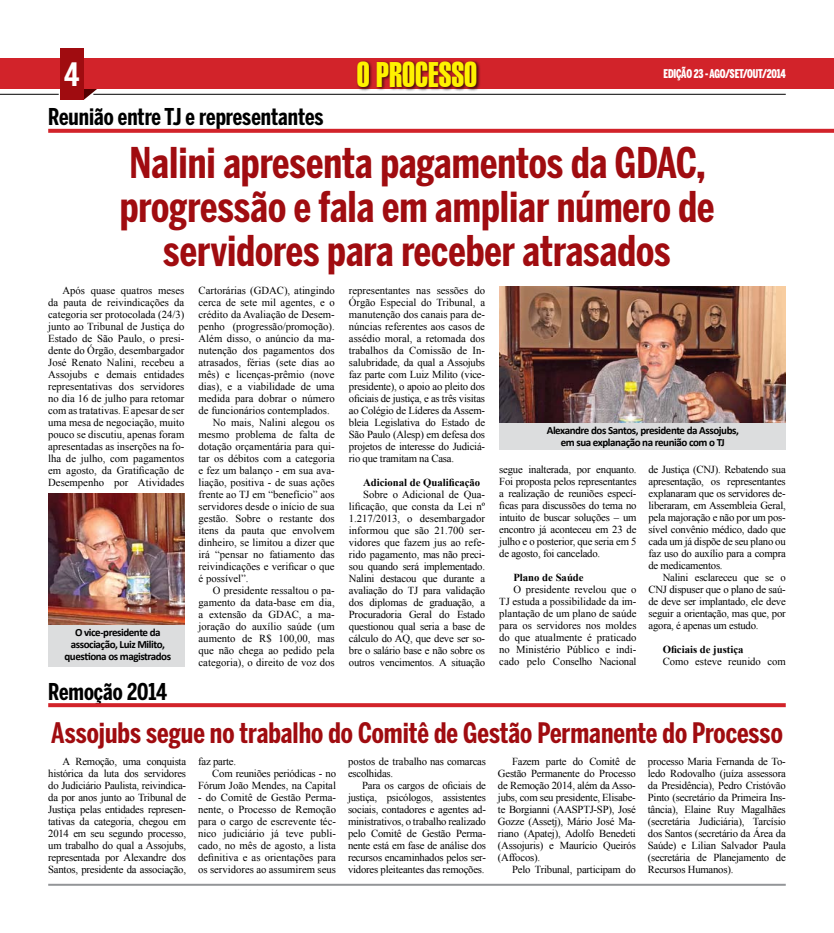
<style>
.page{position:relative;width:834px;height:933px;background:#fff}
.page>*{position:absolute;margin:0;border:0;box-sizing:border-box;transform-origin:0 0}
.t1{font:700 42px/44px "Benton Sans Comp";color:#a00c10;text-align:center}
.t2{font:34.7px "Swiss 911 BT Extra Compressed";color:#fff200}
.t3{font:700 32px "Benton Sans Comp";color:#fff}
.t4{font:700 28px "Benton Sans Comp";color:#a00c10}
.t5{font:700 23px "Benton Sans Comp";color:#000}
.t6{font:900 12px "Benton Sans Comp";letter-spacing:-.02em;color:#fff;scale:.9 1}
.t7{font:700 11px/12.1px "Calibri";letter-spacing:-.04em;color:#000;text-align:center}
.t8{font:10.7px/12px "Times New Roman";color:#000;text-align:justify}
.t9{font:10.7px/12px "Times New Roman";letter-spacing:-.02em;color:#000}
.t10{font:700 10.7px "Times New Roman";color:#000}
</style>
<div class="page">
<svg style="left:84px;top:89px;width:36px;height:11px"></svg>
<div style="left:0;top:59px;width:814px;height:30px;background:#d2232a"></div>
<div style="left:60px;top:49px;width:24px;height:51px;background:#a00c10"></div>
<div style="left:355px;top:60px;width:169px;height:49px;background:#000;opacity:.7"></div>
<hr style="left:0;top:94px;width:59px;height:1px;background:#000">
<hr style="left:93px;top:94px;width:692px;height:1px;background:#000">
<hr style="left:48px;top:883px;width:737px;height:2px;background:#939598">
<div style="left:814px;top:59px;width:19px;height:30px;background:#d2232a"></div>
<svg style="left:48px;top:129px;width:785px;height:4px;background:#d42d34"></svg>
<svg style="left:48px;top:703px;width:737px;height:4px;background:#d32c33"></svg>
<img style="left:48px;top:493px;width:136px;height:132px">
<img style="left:499px;top:286px;width:286px;height:137px">
<div style="left:499px;top:423px;width:286px;height:26px;background:#dcddde"></div>
<div style="left:48px;top:625px;width:136px;height:41px;background:#dcddde"></div>
<h3 class="t3" style="left:64px;top:55px;width:17px">4</h3>
<h2 class="t2" style="left:356px;top:55px;width:121px">O PROCESSO</h2>
<h3 class="t5" style="left:48px;top:104px;width:277px">Reunião entre TJ e representantes</h3>
<p class="t6" style="left:663px;top:66px;width:137px">EDIÇÃO 23 - AGO/SET/OUT/2014</p>
<h1 class="t1" style="left:120px;top:140px;width:596px">Nalini apresenta pagamentos da GDAC, progressão e fala em ampliar número de servidores para receber atrasados</h1>
<p class="t8" style="left:48px;top:284px;width:138px;text-indent:14px">Após quase quatros meses da pauta de reivindicações da categoria ser protocolada (24/3) junto ao Tribunal de Justiça do Estado de São Paulo, o presi&shy;dente do Órgão, desembargador José Renato Nalini, recebeu a Assojubs e demais entidades representativas dos servidores no dia 16 de julho para retomar com as tratativas. E apesar de ser uma mesa de negociação, muito pouco se discutiu, apenas foram apresentadas as inserções na fo&shy;lha de julho, com pagamentos em agosto, da Gratificação de Desempenho por Atividades</p>
<p class="t8" style="left:349px;top:284px;width:138px">representantes nas sessões do Órgão Especial do Tribunal, a manutenção dos canais para de&shy;núncias referentes aos casos de assédio moral, a retomada dos trabalhos da Comissão de In&shy;salubridade, da qual a Assojubs faz parte com Luiz Milito (vice&shy;presidente), o apoio ao pleito dos oficiais de justiça, e as três visitas ao Colégio de Líderes da Assem&shy;bleia Legislativa do Estado de São Paulo (Alesp) em defesa dos projetos de interesse do Judiciá&shy;rio que tramitam na Casa.</p>
<p class="t10" style="left:363px;top:475px;width:119px">Adicional de Qualificação</p>
<p class="t8" style="left:349px;top:488px;width:138px;text-indent:14px">Sobre o Adicional de Qua&shy;lificação, que consta da Lei nº 1.217/2013, o desembargador informou que são 21.700 ser&shy;vidores que fazem jus ao refe&shy;rido pagamento, mas não preci&shy;sou quando será implementado.<br>Nalini destacou que durante a avaliação do TJ para validação dos diplomas de graduação, a Procuradoria Geral do Estado questionou qual seria a base de cálculo do AQ, que deve ser so&shy;bre o salário base e não sobre os outros vencimentos. A situação</p>
<p class="t8" style="left:198px;top:284px;width:138px">Cartorárias (GDAC), atingindo</p>
<p class="t8" style="left:198px;top:296px;width:138px">cerca de sete mil agentes, e o</p>
<p class="t8" style="left:198px;top:308px;width:138px">crédito da Avaliação de Desem-</p>
<p class="t8" style="left:198px;top:320px;width:138px">penho (progressão/promoção).</p>
<p class="t8" style="left:198px;top:332px;width:138px">Além disso, o anúncio da ma-</p>
<p class="t8" style="left:198px;top:344px;width:138px">nutenção dos pagamentos dos</p>
<p class="t8" style="left:198px;top:356px;width:138px">atrasados, férias (sete dias ao</p>
<p class="t8" style="left:198px;top:368px;width:138px">mês) e licenças-prêmio (nove</p>
<p class="t8" style="left:198px;top:380px;width:138px">dias), e a viabilidade de uma</p>
<p class="t8" style="left:198px;top:392px;width:138px">medida para dobrar o número</p>
<p class="t8" style="left:198px;top:404px;width:133px">de funcionários contemplados.</p>
<p class="t8" style="left:213px;top:416px;width:123px">No mais, Nalini alegou os</p>
<p class="t8" style="left:198px;top:428px;width:138px">mesmo problema de falta de</p>
<p class="t8" style="left:198px;top:440px;width:138px">dotação orçamentária para qui-</p>
<p class="t8" style="left:198px;top:452px;width:138px">tar os débitos com a categoria</p>
<p class="t8" style="left:198px;top:464px;width:138px">e fez um balanço - em sua ava-</p>
<p class="t8" style="left:198px;top:476px;width:138px">liação, positiva - de suas ações</p>
<p class="t8" style="left:198px;top:488px;width:138px">frente ao TJ em “benefício” aos</p>
<p class="t8" style="left:198px;top:500px;width:138px">servidores desde o início de sua</p>
<p class="t8" style="left:198px;top:512px;width:138px">gestão. Sobre o restante dos</p>
<p class="t8" style="left:198px;top:524px;width:138px">itens da pauta que envolvem</p>
<p class="t8" style="left:198px;top:536px;width:138px">dinheiro, se limitou a dizer que</p>
<p class="t8" style="left:198px;top:548px;width:138px">irá “pensar no fatiamento das</p>
<p class="t8" style="left:198px;top:560px;width:138px">reivindicações e verificar o que</p>
<p class="t8" style="left:198px;top:572px;width:51px">é possível”.</p>
<p class="t8" style="left:213px;top:584px;width:123px">O presidente ressaltou o pa-</p>
<p class="t8" style="left:198px;top:596px;width:138px">gamento da data-base em dia,</p>
<p class="t8" style="left:198px;top:608px;width:138px">a extensão da GDAC, a ma-</p>
<p class="t8" style="left:198px;top:620px;width:138px">joração do auxílio saúde (um</p>
<p class="t8" style="left:198px;top:632px;width:138px">aumento de R$ 100,00, mas</p>
<p class="t8" style="left:198px;top:644px;width:138px">que não chega ao pedido pela</p>
<p class="t8" style="left:198px;top:656px;width:138px">categoria), o direito de voz dos</p>
<p class="t7" style="left:546px;top:424px;width:194px">Alexandre dos Santos, presidente da Assojubs, em sua explanação na reunião com o TJ</p>
<p class="t8" style="left:648px;top:463px;width:139px">de Justiça (CNJ). Rebatendo sua apresentação, os representantes explanaram que os servidores de&shy;liberaram, em Assembleia Geral, pela majoração e não por um pos&shy;sível convênio médico, dado que cada um já dispõe de seu plano ou faz uso do auxílio para a compra de medicamentos.</p>
<p class="t8" style="left:648px;top:571px;width:139px;text-indent:14px">Nalini esclareceu que se o CNJ dispuser que o plano de saú&shy;de deve ser implantado, ele deve seguir a orientação, mas que, por agora, é apenas um estudo.</p>
<p class="t10" style="left:662px;top:641px;width:82px">Oficiais de justiça</p>
<p class="t8" style="left:662px;top:655px;width:124px">Como esteve reunido com</p>
<p class="t8" style="left:499px;top:463px;width:139px">segue inalterada, por enquanto.<br>Foi proposta pelos representantes a realização de reuniões especí&shy;ficas para discussões do tema no intuito de buscar soluções – um encontro já aconteceu em 23 de julho e o posterior, que seria em 5 de agosto, foi cancelado.</p>
<p class="t10" style="left:513px;top:570px;width:72px">Plano de Saúde</p>
<p class="t8" style="left:499px;top:583px;width:139px;text-indent:14px">O presidente revelou que o TJ estuda a possibilidade da im&shy;plantação de um plano de saúde para os servidores nos moldes do que atualmente é praticado no Ministério Público e indi&shy;cado pelo Conselho Nacional</p>
<p class="t7" style="left:64px;top:626px;width:108px">O vice-presidente da associação, Luiz Milito, questiona os magistrados</p>
<h3 class="t5" style="left:48px;top:678px;width:120px">Remoção 2014</h3>
<h3 class="t4" style="left:51px;top:716px;width:732px">Assojubs segue no trabalho do Comitê de Gestão Permanente do Processo</h3>
<p class="t8" style="left:48px;top:755px;width:139px;text-indent:14px">A Remoção, uma conquista histórica da luta dos servidores do Judiciário Paulista, reivindica&shy;da por anos junto ao Tribunal de Justiça pelas entidades represen&shy;tativas da categoria, chegou em 2014 em seu segundo processo, um trabalho do qual a Assojubs, representada por Alexandre dos Santos, presidente da associação,</p>
<p class="t9" style="left:198px;top:755px;width:39px">faz parte.</p>
<p class="t9" style="left:212px;top:767px;width:125px">Com reuniões periódicas - no</p>
<p class="t8" style="left:198px;top:779px;width:139px">Fórum João Mendes, na Capital</p>
<p class="t8" style="left:198px;top:791px;width:139px">- do Comitê de Gestão Perma&shy;nente, o Processo de Remoção para o cargo de escrevente téc&shy;nico judiciário já teve publi&shy;cado, no mês de agosto, a lista definitiva e as orientações para os servidores ao assumirem seus</p>
<p class="t9" style="left:348px;top:755px;width:139px">postos de trabalho nas comarcas escolhidas.</p>
<p class="t8" style="left:348px;top:779px;width:139px;text-indent:14px">Para os cargos de oficiais de justiça, psicólogos, assistentes sociais, contadores e agentes ad&shy;ministrativos, o trabalho realizado pelo Comitê de Gestão Perma&shy;nente está em fase de análise dos recursos encaminhados pelos ser&shy;vidores pleiteantes das remoções.</p>
<p class="t8" style="left:498px;top:755px;width:139px;text-indent:14px">Fazem parte do Comitê de Gestão Permanente do Processo de Remoção 2014, além da Asso&shy;jubs, com seu presidente, Elisabe&shy;te Borgianni (AASPTJ-SP), José Gozze (Assetj), Mário José Ma&shy;riano (Apatej), Adolfo Benedeti (Assojuris) e Maurício Queirós (Affocos).</p>
<p class="t9" style="left:512px;top:863px;width:125px">Pelo Tribunal, participam do</p>
<p class="t8" style="left:647px;top:755px;width:139px">processo Maria Fernanda de To&shy;ledo Rodovalho (juíza assessora da Presidência), Pedro Cristóvão Pinto (secretário da Primeira Ins&shy;tância), Elaine Ruy Magalhães (secretária Judiciária), Tarcísio dos Santos (secretário da Área da Saúde) e Lilian Salvador Paula (secretária de Planejamento de Recursos Humanos).</p>
</div>
